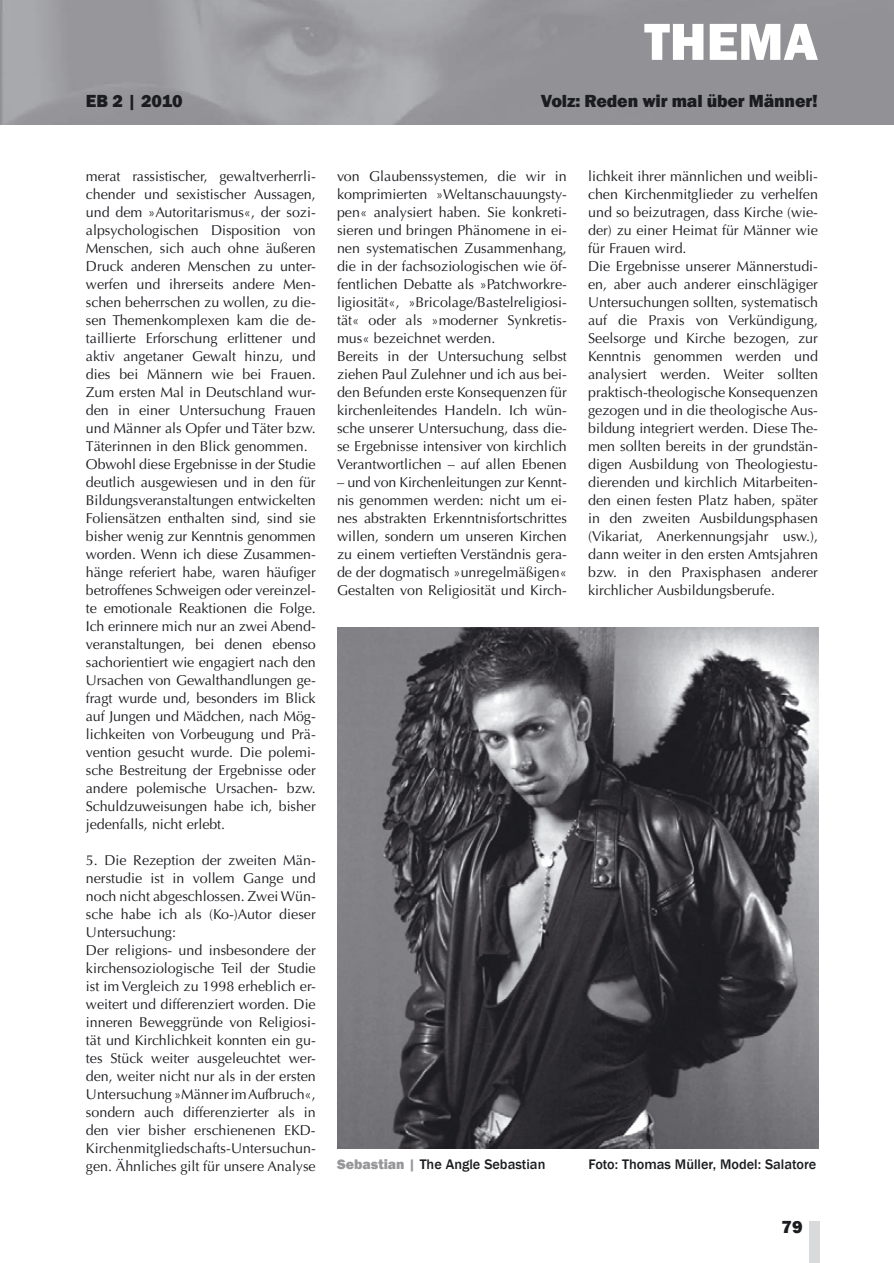
<style>
.page{position:relative;width:894px;height:1263px;background:#fff}
.page>*{position:absolute;margin:0;border:0;box-sizing:border-box;transform-origin:0 0}
.t1{font:800 54px "Franklin Gothic";color:#fff}
.t2{font:800 18px "Franklin Gothic";letter-spacing:-.01em;color:#1b1c20}
.t3{font:14.25px/18px "Optima";color:#1b1c20}
.t4{font:500 14.25px "Franklin Gothic";color:#1b1c20}
.s1{font-weight:800;color:#97979b}
</style>
<div class="page">
<div style="left:809px;top:1221px;width:10px;height:42px;background:#d8dadc"></div>
<img style="left:337px;top:627px;width:480px;height:522px">
<p class="t2" style="left:86px;top:90px;width:98px">EB 2 | 2010</p>
<h1 class="t1" style="left:644px;top:10px;width:175px">THEMA</h1>
<p class="t2" style="left:540px;top:90px;width:278px">Volz: Reden wir mal über Männer!</p>
<p class="t3" style="left:86px;top:168px;width:231px">merat rassistischer, gewaltverherrli&shy;chender und sexistischer Aussagen, und dem »Autoritarismus«, der sozi&shy;alpsychologischen Disposition von Menschen, sich auch ohne äußeren Druck anderen Menschen zu unter&shy;werfen und ihrerseits andere Men&shy;schen beherrschen zu wollen, zu die&shy;sen Themenkomplexen kam die de&shy;taillierte Erforschung erlittener und aktiv angetaner Gewalt hinzu, und dies bei Männern wie bei Frauen.<br>Zum ersten Mal in Deutschland wur&shy;den in einer Untersuchung Frauen und Männer als Opfer und Täter bzw.<br>Täterinnen in den Blick genommen.<br>Obwohl diese Ergebnisse in der Studie deutlich ausgewiesen und in den für Bildungsveranstaltungen entwickelten Foliensätzen enthalten sind, sind sie bisher wenig zur Kenntnis genommen worden. Wenn ich diese Zusammen&shy;hänge referiert habe, waren häufiger betroffenes Schweigen oder vereinzel&shy;te emotionale Reaktionen die Folge.<br>Ich erinnere mich nur an zwei Abend&shy;veranstaltungen, bei denen ebenso sachorientiert wie engagiert nach den Ursachen von Gewalthandlungen ge&shy;fragt wurde und, besonders im Blick auf Jungen und Mädchen, nach Mög&shy;lichkeiten von Vorbeugung und Prä&shy;vention gesucht wurde. Die polemi&shy;sche Bestreitung der Ergebnisse oder andere polemische Ursachen- bzw.<br>Schuldzuweisungen habe ich, bisher jedenfalls, nicht erlebt.</p>
<p class="t3" style="left:86px;top:852px;width:231px">5. Die Rezeption der zweiten Män&shy;nerstudie ist in vollem Gange und noch nicht abgeschlossen. Zwei Wün&shy;sche habe ich als (Ko-)Autor dieser Untersuchung:<br>Der religions- und insbesondere der kirchensoziologische Teil der Studie ist im Vergleich zu 1998 erheblich er&shy;weitert und differenziert worden. Die inneren Beweggründe von Religiosi&shy;tät und Kirchlichkeit konnten ein gu&shy;tes Stück weiter ausgeleuchtet wer&shy;den, weiter nicht nur als in der ersten Untersuchung »Männer im Aufbruch«, sondern auch differenzierter als in den vier bisher erschienenen EKD-Kirchenmitgliedschafts-Untersuchun&shy;gen. Ähnliches gilt für unsere Analyse</p>
<p class="t3" style="left:337px;top:168px;width:231px">von Glaubenssystemen, die wir in komprimierten »Weltanschauungsty&shy;pen« analysiert haben. Sie konkreti&shy;sieren und bringen Phänomene in ei&shy;nen systematischen Zusammenhang, die in der fachsoziologischen wie öf&shy;fentlichen Debatte als »Patchworkre&shy;ligiosität«, »Bricolage/Bastelreligiosi&shy;tät« oder als »moderner Synkretis&shy;mus« bezeichnet werden.<br>Bereits in der Untersuchung selbst ziehen Paul Zulehner und ich aus bei&shy;den Befunden erste Konsequenzen für kirchenleitendes Handeln. Ich wün&shy;sche unserer Untersuchung, dass die&shy;se Ergebnisse intensiver von kirchlich Verantwortlichen – auf allen Ebenen</p>
<p class="t3" style="left:337px;top:474px;width:231px;text-align:justify">– und von Kirchenleitungen zur Kennt&shy;nis genommen werden: nicht um ei&shy;nes abstrakten Erkenntnisfortschrittes willen, sondern um unseren Kirchen zu einem vertieften Verständnis gera&shy;de der dogmatisch »unregelmäßigen« Gestalten von Religiosität und Kirch-</p>
<p class="t3" style="left:588px;top:168px;width:231px">lichkeit ihrer männlichen und weibli&shy;chen Kirchenmitglieder zu verhelfen und so beizutragen, dass Kirche (wie&shy;der) zu einer Heimat für Männer wie für Frauen wird.<br>Die Ergebnisse unserer Männerstudi&shy;en, aber auch anderer einschlägiger Untersuchungen sollten, systematisch auf die Praxis von Verkündigung, Seelsorge und Kirche bezogen, zur Kenntnis genommen werden und analysiert werden. Weiter sollten praktisch-theologische Konsequenzen gezogen und in die theologische Aus&shy;bildung integriert werden. Diese The&shy;men sollten bereits in der grundstän&shy;digen Ausbildung von Theologiestu&shy;dierenden und kirchlich Mitarbeiten&shy;den einen festen Platz haben, später in den zweiten Ausbildungsphasen (Vikariat, Anerkennungsjahr usw.), dann weiter in den ersten Amtsjahren bzw. in den Praxisphasen anderer kirchlicher Ausbildungsberufe.</p>
<p class="t4" style="left:337px;top:1156px;width:210px"><span class="s1">Sebastian |</span> The Angle Sebastian</p>
<p class="t4" style="left:588px;top:1156px;width:229px">Foto: Thomas Müller, Model: Salatore</p>
<p class="t2" style="left:781px;top:1217px;width:23px">79</p>
</div>
